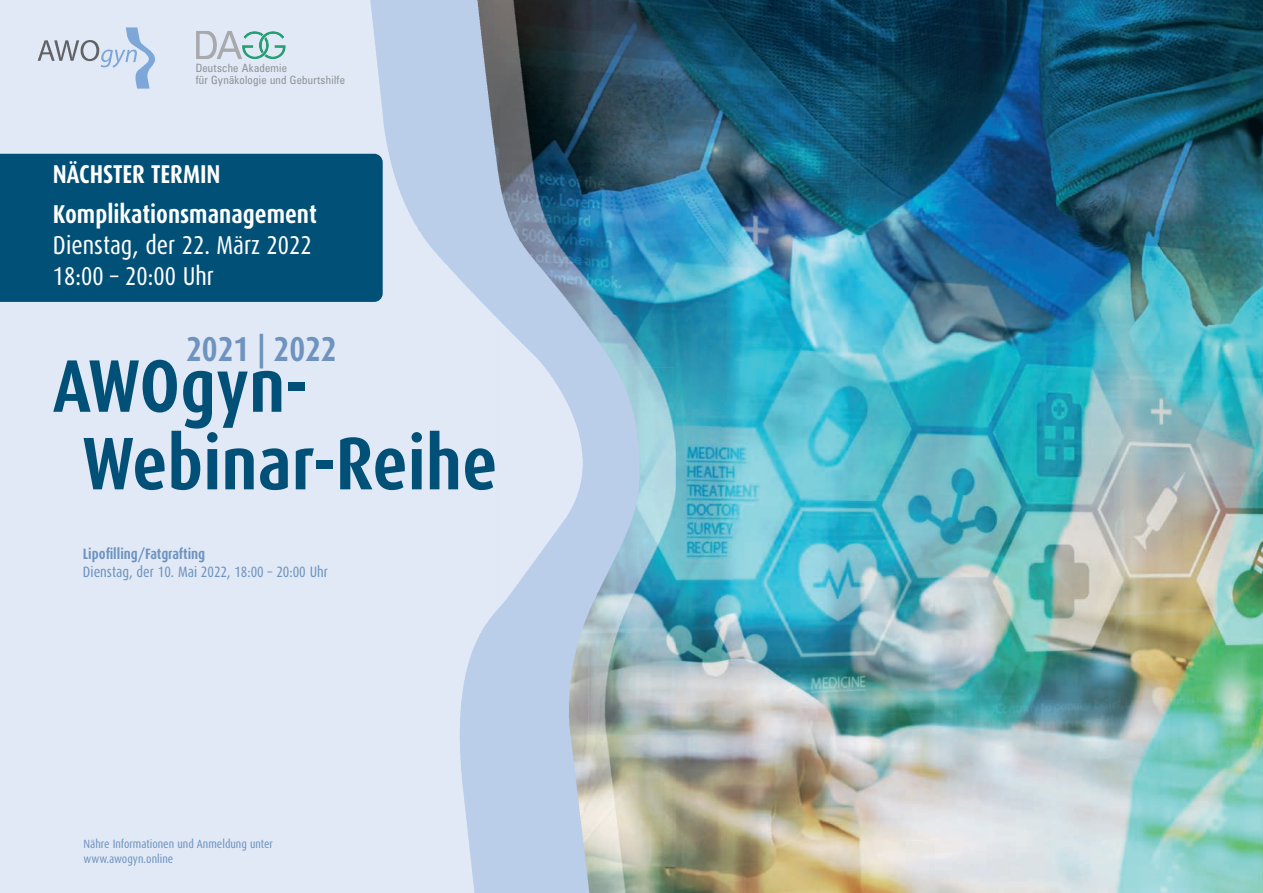
<style>
.page{position:relative;width:1263px;height:893px;background:#fff}
.page>*{position:absolute;margin:0;border:0;box-sizing:border-box;transform-origin:0 0}
.t1{font:700 74.7px/77.6px "Dax Condensed";color:#015077}
.t2{font:700 34.65px "Dax Condensed";color:#6d93be}
.t3{font:700 25.8px/39.5px "Dax Condensed";color:#fff}
.t4{font:25.8px/31px "Dax Condensed";color:#fff}
.t5{font:15px "Dax Condensed";color:#6d93be}
.t6{font:700 15px "Dax Condensed";color:#6d93be}
.t7{font:12px/14.4px "Dax Condensed";color:#6d93be}
.t8{font:condensed 11.4px/11.4px "Zurich BT";letter-spacing:.025em;color:#939598}
</style>
<div class="page">
<div style="left:0;top:0;width:593px;height:893px;background:#e1e9f6"></div>
<img style="left:676px;top:0;width:587px;height:893px">
<img style="left:639px;top:0;width:37px;height:315px">
<img style="left:639px;top:315px;width:37px;height:52px">
<img style="left:639px;top:367px;width:37px;height:53px">
<img style="left:639px;top:420px;width:37px;height:473px">
<img style="left:350px;top:0;width:289px;height:893px">
<svg style="left:38px;top:27px;width:117px;height:62px"></svg>
<div style="left:0;top:154px;width:383px;height:148px;background:#015077"></div>
<img style="left:196px;top:31px;width:90px;height:28px">
<p class="t8" style="left:196px;top:63px;width:151px">Deutsche Akademie<br>für Gynäkologie und Geburtshilfe</p>
<h3 class="t3" style="left:53px;top:155px;width:265px">NÄCHSTER TERMIN<br>Komplikationsmanagement</h3>
<h3 class="t4" style="left:53px;top:230px;width:260px">Dienstag, der 22. März 2022<br>18:00 – 20:00 Uhr</h3>
<h2 class="t2" style="left:186px;top:330px;width:152px">2021 | 2022</h2>
<h1 class="t1" style="left:83px;top:348px;width:416px;text-indent:-30px">AWOgyn-<br>Webinar-Reihe</h1>
<p class="t6" style="left:83px;top:546px;width:124px">Lipofilling/Fatgrafting</p>
<p class="t5" style="left:83px;top:564px;width:246px">Dienstag, der 10. Mai 2022, 18:00 – 20:00 Uhr</p>
<p class="t7" style="left:84px;top:837px;width:191px">Nähre Informationen und Anmeldung unter www.awogyn.online</p>
</div>
